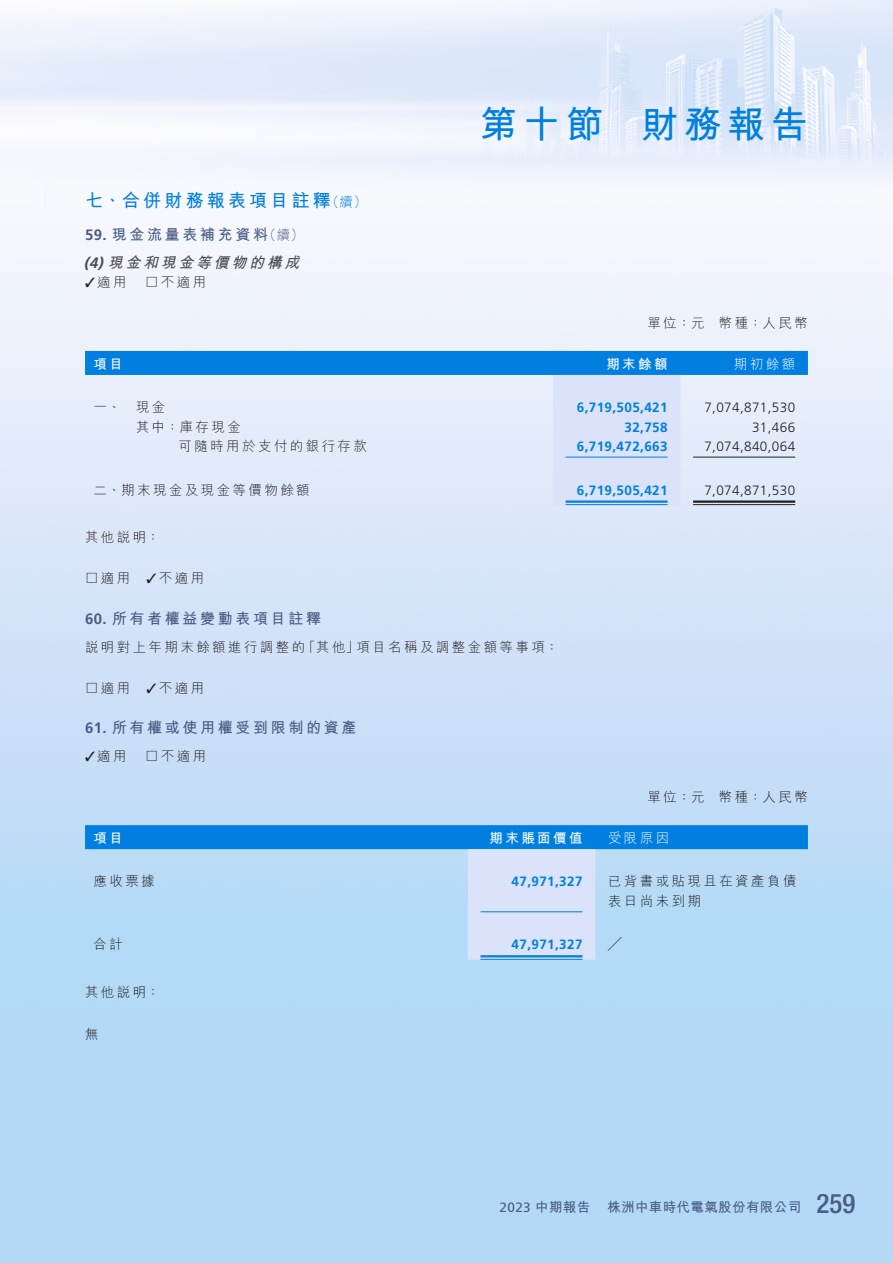
<style>
.page{position:relative;width:893px;height:1263px;background:#fff}
.page>*{position:absolute;margin:0;border:0;box-sizing:border-box;transform-origin:0 0}
.t1{font:700 37.5px "M Hei HK";letter-spacing:.15em;color:#007fe1}
._01_Heading_1{font:700 18px "M Hei HK";letter-spacing:.18em;color:#007fe1}
._02_Heading_2{font:700 15px "M Hei HK";letter-spacing:.18em;color:#4a5d84}
._03_Heading_3{font:italic 700 15px "M Hei HK";color:#4b4c4d}
._00_Body_text{font:300 13.5px "M Hei HK";letter-spacing:.18em;color:#231f20}
._50_Table_Body{font:700 13.5px "Frutiger LT Std";letter-spacing:.03em;color:#007fe1}
._50_Table_Body-2{font:300 13.5px/19.5px "M Hei HK";letter-spacing:.18em;color:#231f20}
._50_Table_Body-3{font:300 13.5px "Frutiger LT Std";letter-spacing:.03em;color:#231f20}
.t2{font:700 13.5px "M Hei HK";letter-spacing:.03em;color:#4a5d84}
._50_Table_Body-4{font:700 13.5px "M Hei HK";letter-spacing:.18em;color:#fff}
.t3{font:13.5px "Frutiger LT Std";color:#4a5d84}
._50_Table_Body-5{font:300 13.5px "M Hei HK";letter-spacing:.18em;color:#fff}
.s1{font-weight:300;font-size:13.5px}
.s2{font-family:"Frutiger LT Std"}
.s3{font-family:"M Hei HK";font-weight:700}
.s4{font-family:"Helvetica Neue LT Std";font-weight:500;font-stretch:condensed;font-size:27px}
</style>
<div class="page">
<img style="left:0;top:0;width:893px;height:1263px">
<svg style="left:85px;top:351px;width:723px;height:154px;background:#bed9f6"></svg>
<hr style="left:566px;top:457px;width:102px;height:1px;background:#007fe1">
<hr style="left:693px;top:457px;width:102px;height:1px;background:#231f20">
<hr style="left:566px;top:500px;width:102px;height:3px;background:#007fe1">
<hr style="left:566px;top:504px;width:102px;height:1px;background:#007fe1">
<hr style="left:693px;top:500px;width:102px;height:3px;background:#231f20">
<hr style="left:693px;top:504px;width:102px;height:1px;background:#231f20">
<svg style="left:85px;top:825px;width:723px;height:135px;background:#9acbf2"></svg>
<hr style="left:480px;top:911px;width:103px;height:1px;background:#007fe1">
<hr style="left:480px;top:955px;width:103px;height:2px;background:#007fe1">
<hr style="left:480px;top:959px;width:103px;height:1px;background:#007fe1">
<p class="_01_Heading_1" style="left:85px;top:188px;width:283px">七、合併財務報表項目註釋<span class="s1">（續）</span></p>
<p class="_02_Heading_2" style="left:85px;top:223px;width:221px"><span class="s2">59.</span> 現金流量表補充資料<span class="s1">（續）</span></p>
<p class="_03_Heading_3" style="left:84px;top:251px;width:222px"><span class="s2">(4)</span>現金和現金等價物的構成</p>
<p class="_00_Body_text" style="left:85px;top:275px;width:123px">✓適用　□不適用</p>
<h1 class="t1" style="left:480px;top:97px;width:330px">第十節 財務報告</h1>
<p class="_00_Body_text" style="left:648px;top:316px;width:162px">單位：元 幣種：人民幣</p>
<p class="_50_Table_Body-4" style="left:94px;top:354px;width:31px">項目</p>
<p class="_50_Table_Body-4" style="left:606px;top:354px;width:63px">期末餘額</p>
<p class="_50_Table_Body-5" style="left:734px;top:357px;width:63px">期初餘額</p>
<p class="_50_Table_Body-2" style="left:94px;top:397px;width:73px">一、 現金</p>
<p class="_50_Table_Body" style="left:577px;top:400px;width:92px">6,719,505,421</p>
<p class="_50_Table_Body-3" style="left:704px;top:400px;width:92px">7,074,871,530</p>
<p class="_50_Table_Body-2" style="left:136px;top:417px;width:106px">其中：庫存現金</p>
<p class="_50_Table_Body" style="left:624px;top:419px;width:45px">32,758</p>
<p class="_50_Table_Body-3" style="left:752px;top:419px;width:45px">31,466</p>
<p class="_50_Table_Body-2" style="left:179px;top:436px;width:190px">可隨時用於支付的銀行存款</p>
<p class="_50_Table_Body" style="left:577px;top:439px;width:92px">6,719,472,663</p>
<p class="_50_Table_Body-3" style="left:704px;top:439px;width:92px">7,074,840,064</p>
<p class="_50_Table_Body-2" style="left:94px;top:480px;width:218px">二、期末現金及現金等價物餘額</p>
<p class="_50_Table_Body" style="left:577px;top:482px;width:92px">6,719,505,421</p>
<p class="_50_Table_Body-3" style="left:704px;top:482px;width:92px">7,074,871,530</p>
<p class="_00_Body_text" style="left:85px;top:530px;width:77px">其他說明：</p>
<p class="_00_Body_text" style="left:85px;top:571px;width:121px">□適用　✓不適用</p>
<p class="_02_Heading_2" style="left:85px;top:607px;width:238px"><span class="s2">60.</span> 所有者權益變動表項目註釋</p>
<p class="_00_Body_text" style="left:85px;top:640px;width:475px">說明對上年期末餘額進行調整的「其他」項目名稱及調整金額等事項：</p>
<p class="_00_Body_text" style="left:85px;top:681px;width:121px">□適用　✓不適用</p>
<p class="_02_Heading_2" style="left:85px;top:717px;width:273px"><span class="s2">61.</span> 所有權或使用權受到限制的資產</p>
<p class="_00_Body_text" style="left:85px;top:749px;width:123px">✓適用　□不適用</p>
<p class="_00_Body_text" style="left:648px;top:790px;width:162px">單位：元 幣種：人民幣</p>
<p class="_50_Table_Body-4" style="left:94px;top:828px;width:31px">項目</p>
<p class="_50_Table_Body-4" style="left:490px;top:828px;width:95px">期末賬面價值</p>
<p class="_50_Table_Body-5" style="left:608px;top:831px;width:63px">受限原因</p>
<p class="_50_Table_Body-2" style="left:94px;top:871px;width:63px">應收票據</p>
<p class="_50_Table_Body" style="left:512px;top:874px;width:72px">47,971,327</p>
<p class="_50_Table_Body-2" style="left:608px;top:871px;width:190px">已背書或貼現且在資產負債表日尚未到期</p>
<p class="_50_Table_Body-2" style="left:94px;top:934px;width:31px">合計</p>
<p class="_50_Table_Body" style="left:512px;top:937px;width:72px">47,971,327</p>
<p class="_50_Table_Body-2" style="left:608px;top:934px;width:15px">╱</p>
<p class="_00_Body_text" style="left:85px;top:985px;width:77px">其他說明：</p>
<p class="_00_Body_text" style="left:85px;top:1027px;width:15px">無</p>
<p class="t3" style="left:500px;top:1199px;width:92px">2023 <span class="s3">中期報告</span></p>
<p class="t2" style="left:607px;top:1197px;width:250px">株洲中車時代電氣股份有限公司 <span class="s4">259</span></p>
</div>
